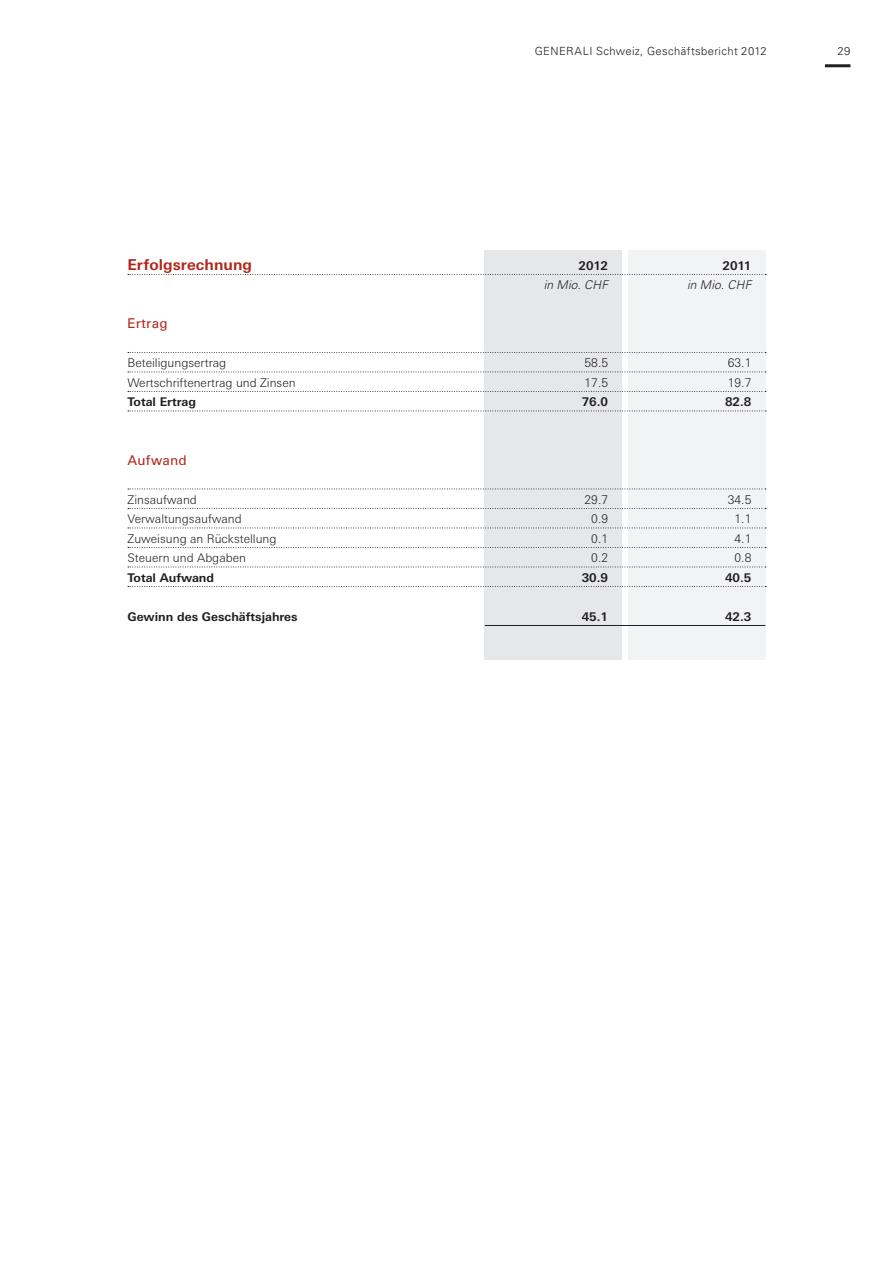
<style>
.page{position:relative;width:893px;height:1263px;background:#fff}
.page>*{position:absolute;margin:0;border:0;box-sizing:border-box;transform-origin:0 0}
.t1{font:700 15px "Univers Next Pro";letter-spacing:.005em;color:#b0281a}
.t2{font:13.5px "Univers LT";letter-spacing:.01em;color:#b0281a}
.t3{font:300 12px "Univers Next Pro";color:#231f20}
.t4{font:700 12px "Univers Next Pro";color:#231f20}
.t5{font:italic 300 12px "Univers LT";letter-spacing:.015em;color:#231f20}
.t6{font:300 11.25px "Univers LT";letter-spacing:.035em;color:#231f20}
</style>
<div class="page">
<hr style="left:825px;top:64px;width:25px;height:3px;background:#231f20">
<div style="left:485px;top:250px;width:137px;height:410px;background:#e6e7e9"></div>
<div style="left:628px;top:250px;width:137px;height:410px;background:#f2f3f4"></div>
<svg style="left:128px;top:274px;width:638px;height:1px"></svg>
<svg style="left:128px;top:352px;width:638px;height:1px"></svg>
<svg style="left:128px;top:372px;width:638px;height:1px"></svg>
<svg style="left:128px;top:391px;width:638px;height:1px"></svg>
<svg style="left:128px;top:411px;width:638px;height:1px"></svg>
<svg style="left:128px;top:489px;width:638px;height:1px"></svg>
<svg style="left:128px;top:508px;width:638px;height:1px"></svg>
<svg style="left:128px;top:528px;width:638px;height:1px"></svg>
<svg style="left:128px;top:547px;width:638px;height:1px"></svg>
<svg style="left:128px;top:567px;width:638px;height:1px"></svg>
<svg style="left:128px;top:586px;width:638px;height:1px"></svg>
<hr style="left:485px;top:625px;width:280px;height:1px;background:#231f20">
<p class="t6" style="left:535px;top:45px;width:234px">GENERALI Schweiz, Geschäftsbericht 2012</p>
<p class="t6" style="left:837px;top:45px;width:15px">29</p>
<p class="t1" style="left:128px;top:255px;width:126px">Erfolgsrechnung</p>
<p class="t4" style="left:579px;top:258px;width:31px">2012</p>
<p class="t4" style="left:722px;top:258px;width:30px">2011</p>
<p class="t5" style="left:544px;top:278px;width:66px">in Mio. CHF</p>
<p class="t5" style="left:687px;top:278px;width:66px">in Mio. CHF</p>
<p class="t2" style="left:128px;top:315px;width:42px">Ertrag</p>
<p class="t3" style="left:128px;top:356px;width:100px">Beteiligungsertrag</p>
<p class="t3" style="left:585px;top:356px;width:25px">58.5</p>
<p class="t3" style="left:728px;top:356px;width:25px">63.1</p>
<p class="t3" style="left:128px;top:376px;width:170px">Wertschriftenertrag und Zinsen</p>
<p class="t3" style="left:585px;top:376px;width:25px">17.5</p>
<p class="t3" style="left:728px;top:376px;width:25px">19.7</p>
<p class="t4" style="left:128px;top:395px;width:70px">Total Ertrag</p>
<p class="t4" style="left:582px;top:395px;width:28px">76.0</p>
<p class="t4" style="left:725px;top:395px;width:28px">82.8</p>
<p class="t2" style="left:128px;top:452px;width:61px">Aufwand</p>
<p class="t3" style="left:128px;top:493px;width:71px">Zinsaufwand</p>
<p class="t3" style="left:585px;top:493px;width:25px">29.7</p>
<p class="t3" style="left:728px;top:493px;width:25px">34.5</p>
<p class="t3" style="left:128px;top:512px;width:116px">Verwaltungsaufwand</p>
<p class="t3" style="left:591px;top:512px;width:18px">0.9</p>
<p class="t3" style="left:735px;top:512px;width:18px">1.1</p>
<p class="t3" style="left:128px;top:532px;width:150px">Zuweisung an Rückstellung</p>
<p class="t3" style="left:591px;top:532px;width:18px">0.1</p>
<p class="t3" style="left:735px;top:532px;width:18px">4.1</p>
<p class="t3" style="left:128px;top:551px;width:120px">Steuern und Abgaben</p>
<p class="t3" style="left:591px;top:551px;width:18px">0.2</p>
<p class="t3" style="left:735px;top:551px;width:18px">0.8</p>
<p class="t4" style="left:128px;top:570px;width:88px">Total Aufwand</p>
<p class="t4" style="left:582px;top:570px;width:28px">30.9</p>
<p class="t4" style="left:725px;top:570px;width:28px">40.5</p>
<p class="t4" style="left:128px;top:609px;width:172px">Gewinn des Geschäftsjahres</p>
<p class="t4" style="left:582px;top:609px;width:28px">45.1</p>
<p class="t4" style="left:725px;top:609px;width:28px">42.3</p>
</div>
